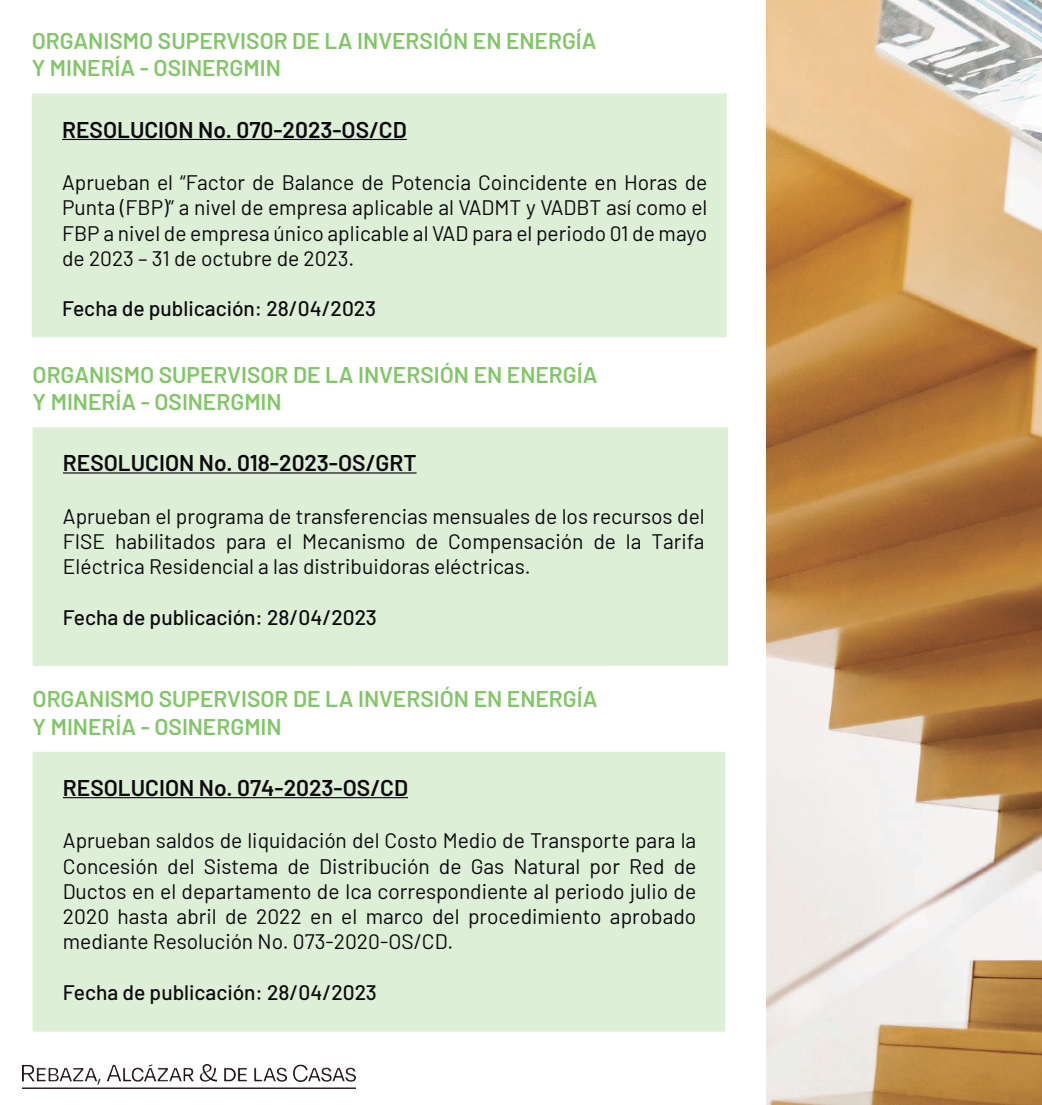
<style>
.page{position:relative;width:1042px;height:1105px;background:#fff}
.page>*{position:absolute;margin:0;border:0;box-sizing:border-box;transform-origin:0 0}
.t1{font:600 22.75px/27.3px "Barlow";color:#82c669}
.t2{font:600 22.75px "Barlow";color:#0b090d}
.t3{font:21px/25.2px "Barlow";color:#0b090d;text-align:justify}
.t4{font:500 21px "Barlow";color:#0b090d}
</style>
<div class="page">
<img style="left:22px;top:1064px;width:334px;height:24px">
<div style="left:32px;top:94px;width:695px;height:243px;background:#ddefd7"></div>
<hr style="left:62px;top:139px;width:345px;height:1px;background:#0b090d">
<img style="left:766px;top:0;width:276px;height:1105px">
<div style="left:33px;top:427px;width:695px;height:239px;background:#ddefd7"></div>
<hr style="left:63px;top:472px;width:353px;height:2px;background:#0b090d">
<div style="left:33px;top:752px;width:692px;height:280px;background:#ddefd7"></div>
<hr style="left:63px;top:797px;width:345px;height:1px;background:#0b090d">
<p class="t1" style="left:32px;top:25px;width:566px">ORGANISMO SUPERVISOR DE LA INVERSIÓN EN ENERGÍA<br>Y MINERÍA - OSINERGMIN</p>
<p class="t2" style="left:62px;top:113px;width:346px">RESOLUCION No. 070-2023-OS/CD</p>
<p class="t3" style="left:62px;top:168px;width:647px">Aprueban el “Factor de Balance de Potencia Coincidente en Horas de Punta (FBP)” a nivel de empresa aplicable al VADMT y VADBT así como el FBP a nivel de empresa único aplicable al VAD para el periodo 01 de mayo de 2023 – 31 de octubre de 2023.</p>
<p class="t4" style="left:62px;top:293px;width:315px">Fecha de publicación: 28/04/2023</p>
<p class="t1" style="left:33px;top:359px;width:566px">ORGANISMO SUPERVISOR DE LA INVERSIÓN EN ENERGÍA<br>Y MINERÍA - OSINERGMIN</p>
<p class="t2" style="left:63px;top:446px;width:355px">RESOLUCION No. 018-2023-OS/GRT</p>
<p class="t3" style="left:63px;top:502px;width:643px">Aprueban el programa de transferencias mensuales de los recursos del FISE habilitados para el Mecanismo de Compensación de la Tarifa Eléctrica Residencial a las distribuidoras eléctricas.</p>
<p class="t4" style="left:63px;top:602px;width:315px">Fecha de publicación: 28/04/2023</p>
<p class="t1" style="left:33px;top:684px;width:566px">ORGANISMO SUPERVISOR DE LA INVERSIÓN EN ENERGÍA<br>Y MINERÍA - OSINERGMIN</p>
<p class="t2" style="left:63px;top:771px;width:347px">RESOLUCION No. 074-2023-OS/CD</p>
<p class="t3" style="left:63px;top:827px;width:635px">Aprueban saldos de liquidación del Costo Medio de Transporte para la Concesión del Sistema de Distribución de Gas Natural por Red de Ductos en el departamento de Ica correspondiente al periodo julio de 2020 hasta abril de 2022 en el marco del procedimiento aprobado mediante Resolución No. 073-2020-OS/CD.</p>
<p class="t4" style="left:63px;top:977px;width:315px">Fecha de publicación: 28/04/2023</p>
</div>
